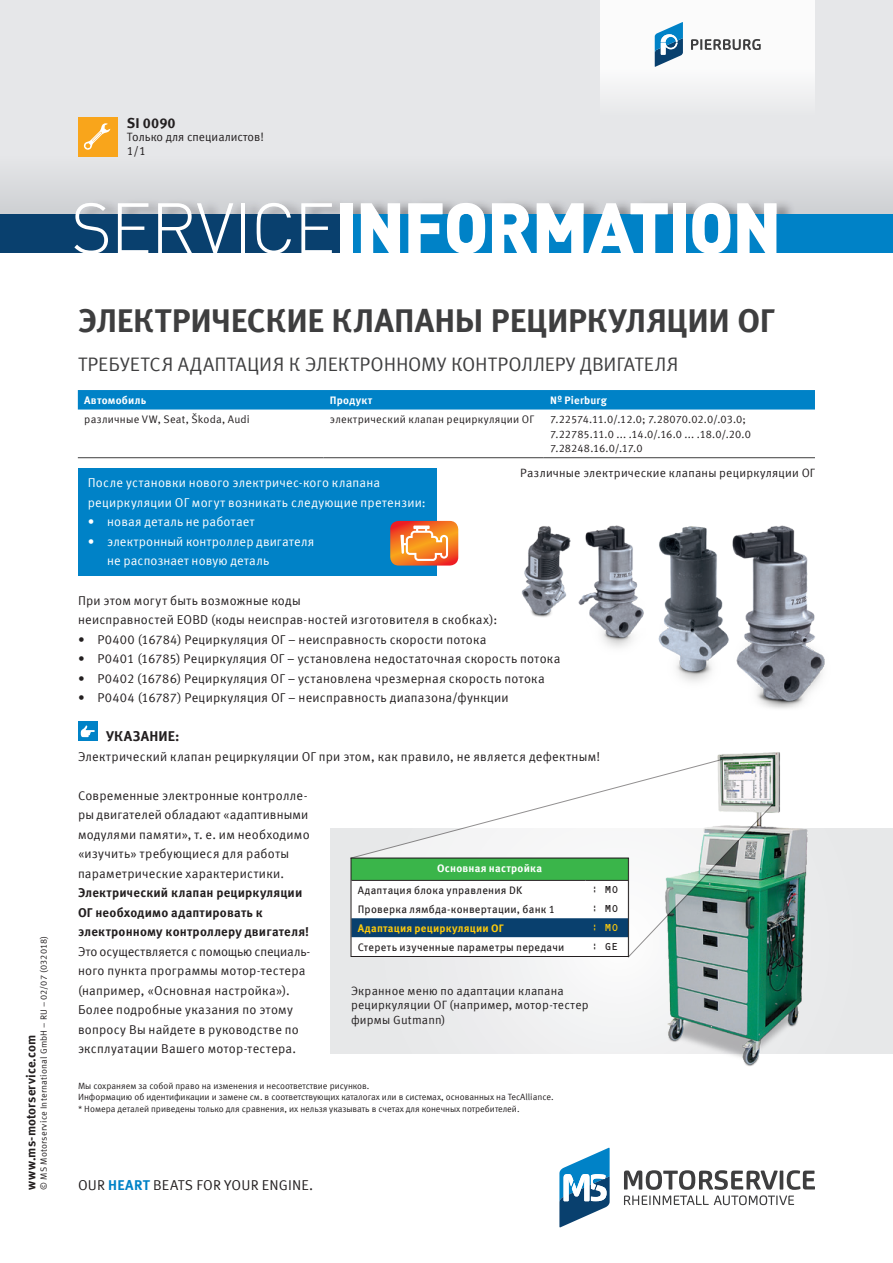
<style>
.page{position:relative;width:893px;height:1263px;background:#fff}
.page>*{position:absolute;margin:0;border:0;box-sizing:border-box;transform-origin:0 0}
.t1{font:900 70.5px "DIN Pro";letter-spacing:-.025em;color:#fff}
.t2{font:700 33px "Meta Offc Pro";letter-spacing:-.01em;color:#3e3e3f}
.t3{font:19.5px "Meta Offc Pro Norm";color:#3e3e3f}
.t4{font:14.25px "Meta Offc Pro Norm";letter-spacing:.01em;color:#231f20}
.t5{font:700 14.25px "Meta Offc Pro";letter-spacing:.015em;color:#231f20}
.t6{font:12.75px/19.5px "Meta Offc Pro Norm";letter-spacing:.02em;color:#231f20}
.t7{font:12.75px/19.5px "Meta Offc Pro Norm";letter-spacing:.015em;color:#fff}
.t8{font:700 12.75px/19.5px "Meta Offc Pro";letter-spacing:.015em;color:#231f20}
.t9{font:12px/14.7px "Meta Offc Pro Norm";letter-spacing:.02em;color:#231f20}
.t10{font:12px "Meta Offc Pro Norm";color:#231f20}
.t11{font:10.8px/14.7px "Meta Offc Pro Norm";letter-spacing:-.005em;color:#231f20}
.t12{font:10.8px "Meta Offc Pro";letter-spacing:.02em;color:#231f20}
.t13{font:10.8px "Meta Offc Pro Norm";letter-spacing:.02em;color:#231f20}
.t14{font:700 10.8px "Meta Offc Pro";letter-spacing:.02em;color:#fff}
.t15{font:700 10.8px "Meta Offc Pro";letter-spacing:.02em;color:#feca0a}
.t16{font:10.8px "OCRB Let M";color:#231f20}
.t17{font:10.8px "OCRB Let M";color:#feca0a}
.t18{font:9px/10.5px "Meta Offc Pro Norm";color:#231f20}
.t19{font:9px "Meta Offc Pro Norm";letter-spacing:.02em;color:#231f20}
.s1{font-weight:300}
.s2{font-family:"Meta Offc Pro";font-weight:700;color:#0082c7}
</style>
<div class="page">
<svg style="left:624px;top:1170px;width:191px;height:35px"></svg>
<svg style="left:559px;top:1148px;width:51px;height:79px"></svg>
<div style="left:0;top:0;width:893px;height:224px;background:#e6e7e9"></div>
<div style="left:0;top:156px;width:893px;height:58px;background:#dcdee0"></div>
<div style="left:77px;top:198px;width:719px;height:16px;background:#231f20;opacity:.4"></div>
<div style="left:0;top:214px;width:893px;height:39px;background:#09406e"></div>
<div style="left:347px;top:214px;width:546px;height:39px;background:#0082c7"></div>
<div style="left:78px;top:117px;width:39px;height:39px;background:#f9a51b"></div>
<svg style="left:83px;top:123px;width:27px;height:27px"></svg>
<div style="left:600px;top:0;width:215px;height:117px;background:linear-gradient(to bottom,#fff,#edeeef)"></div>
<svg style="left:691px;top:39px;width:70px;height:11px"></svg>
<svg style="left:655px;top:22px;width:28px;height:45px"></svg>
<img style="left:521px;top:525px;width:304px;height:184px">
<svg style="left:330px;top:829px;width:563px;height:224px"></svg>
<img style="left:655px;top:752px;width:162px;height:314px">
<div style="left:78px;top:390px;width:737px;height:19px;background:#0082c7"></div>
<hr style="left:78px;top:457px;width:246px;height:1px;background:#3e3e3f">
<hr style="left:324px;top:457px;width:220px;height:1px;background:#3e3e3f">
<hr style="left:544px;top:457px;width:271px;height:1px;background:#3e3e3f">
<div style="left:78px;top:721px;width:19px;height:20px;background:#0082c7"></div>
<svg style="left:81px;top:725px;width:14px;height:12px"></svg>
<div style="left:78px;top:468px;width:359px;height:107px;background:#0082c7"></div>
<svg style="left:390px;top:521px;width:68px;height:45px;background:#f08643"></svg>
<svg style="left:351px;top:752px;width:422px;height:205px"></svg>
<div style="left:351px;top:858px;width:277px;height:98px;background:#fff"></div>
<div style="left:351px;top:858px;width:277px;height:22px;background:#3ab54a"></div>
<div style="left:353px;top:918px;width:274px;height:19px;background:#09406e"></div>
<hr style="left:351px;top:880px;width:234px;height:1px;background:#231f20">
<hr style="left:585px;top:880px;width:43px;height:1px;background:#231f20">
<div style="left:351px;top:858px;width:278px;height:99px;border:1px solid #231f20"></div>
<p class="t19" style="left:37px;top:1189px;width:255px;rotate:-90deg">© MS Motorservice International GmbH – RU – 02/07 (032018)</p>
<p class="t8" style="left:21px;top:1189px;width:156px;rotate:-90deg">www.ms-motorservice.com</p>
<p class="t5" style="left:127px;top:112px;width:50px">SI 0090</p>
<p class="t10" style="left:127px;top:128px;width:139px">Тoлько для спeциaлиcтoв!</p>
<p class="t9" style="left:127px;top:143px;width:21px">1/1</p>
<h1 class="t1" style="left:71px;top:172px;width:712px"><span class="s1">SERVICE</span>INFORMATION</h1>
<h2 class="t2" style="left:78px;top:294px;width:698px">ЭЛЕКТРИЧЕСКИЕ КЛАПАНЫ РЕЦИРКУЛЯЦИИ ОГ</h2>
<h3 class="t3" style="left:78px;top:349px;width:602px">ТРЕБУЕТСЯ АДАПТАЦИЯ К ЭЛЕКТРОННОМУ КОНТРОЛЛЕРУ ДВИГАТЕЛЯ</h3>
<p class="t14" style="left:84px;top:391px;width:63px">Автомобиль</p>
<p class="t14" style="left:330px;top:391px;width:44px">Продукт</p>
<p class="t14" style="left:550px;top:391px;width:58px">Nº Pierburg</p>
<p class="t13" style="left:84px;top:411px;width:167px">различные VW, Seat, Škoda, Audi</p>
<p class="t13" style="left:330px;top:411px;width:205px">электрический клапан рециркуляции ОГ</p>
<p class="t11" style="left:550px;top:411px;width:202px">7.22574.11.0/.12.0; 7.28070.02.0/.03.0;<br>7.22785.11.0 ... .14.0/.16.0 ... .18.0/.20.0<br>7.28248.16.0/.17.0</p>
<p class="t9" style="left:520px;top:465px;width:296px">Различные электрические клапаны рециркуляции ОГ</p>
<p class="t7" style="left:88px;top:472px;width:340px">После установки нового электричес-кого клапана рециркуляции ОГ могут возникать следующие претензии:</p>
<p class="t7" style="left:88px;top:511px;width:168px">• новая деталь не работает</p>
<p class="t7" style="left:107px;top:531px;width:209px;text-indent:-19px">• электронный контроллер двигателя не распознает новую деталь</p>
<p class="t6" style="left:78px;top:590px;width:421px">При этом могут быть возможные коды<br>неисправностей EOBD (коды неисправ-ностей изготовителя в скобках):</p>
<p class="t6" style="left:78px;top:629px;width:410px">• P0400 (16784) Рециркуляция ОГ – неисправность скорости потока</p>
<p class="t6" style="left:78px;top:648px;width:484px">• P0401 (16785) Рециркуляция ОГ – установлена недостаточная скорость потока</p>
<p class="t6" style="left:78px;top:667px;width:468px">• P0402 (16786) Рециркуляция ОГ – установлена чрезмерная скорость потока</p>
<p class="t6" style="left:78px;top:687px;width:432px">• P0404 (16787) Рециркуляция ОГ – неисправность диапазона/функции</p>
<p class="t5" style="left:106px;top:725px;width:75px">УКАЗАНИЕ:</p>
<p class="t6" style="left:78px;top:746px;width:524px">Электрический клапан рециркуляции ОГ при этом, как правило, не является дефектным!</p>
<p class="t6" style="left:78px;top:784px;width:233px">Современные электронные контролле&shy;ры двигателей обладают «адаптивными модулями памяти», т. е. им необходимо «изучить» требующиеся для работы параметрические характеристики.</p>
<p class="t8" style="left:78px;top:882px;width:233px">Электрический клапан рециркуляции<br>ОГ необходимо адаптировать к электронному контроллеру двигателя!</p>
<p class="t6" style="left:78px;top:940px;width:234px">Это осуществляется с помощью специаль&shy;ного пункта программы мотор-тестера (например, «Основная настройка»).<br>Более подробные указания по этому вопросу Вы найдете в руководстве по эксплуатации Вашего мотор-тестера.</p>
<p class="t14" style="left:437px;top:860px;width:106px">Основная настройка</p>
<p class="t12" style="left:358px;top:882px;width:166px">Адаптация блока управления DK</p>
<p class="t16" style="left:592px;top:886px;width:28px">¦ MO</p>
<p class="t12" style="left:358px;top:901px;width:199px">Проверка лямбда-конвертации, банк 1</p>
<p class="t16" style="left:592px;top:905px;width:28px">¦ MO</p>
<p class="t15" style="left:358px;top:920px;width:147px">Адаптация рециркуляции ОГ</p>
<p class="t17" style="left:592px;top:924px;width:28px">¦ MO</p>
<p class="t12" style="left:358px;top:939px;width:208px">Стереть изученные параметры передачи</p>
<p class="t16" style="left:592px;top:942px;width:28px">¦ GE</p>
<p class="t9" style="left:351px;top:982px;width:239px">Экранное меню по адаптации клапана рециркуляции ОГ (например, мотор-тестер фирмы Gutmann)</p>
<p class="t18" style="left:78px;top:1080px;width:477px">Мы сохраняем за собой право на изменения и несоответствие рисунков.<br>Информацию об идентификации и замене см. в соответствующих каталогах или в системах, основанных на TecAlliance.</p>
<p class="t18" style="left:78px;top:1103px;width:443px">* Номера деталей приведены только для сравнения, их нельзя указывать в счетах для конечных потребителей.</p>
<p class="t4" style="left:78px;top:1174px;width:237px">OUR <span class="s2">HEART</span> BEATS FOR YOUR ENGINE.</p>
</div>
